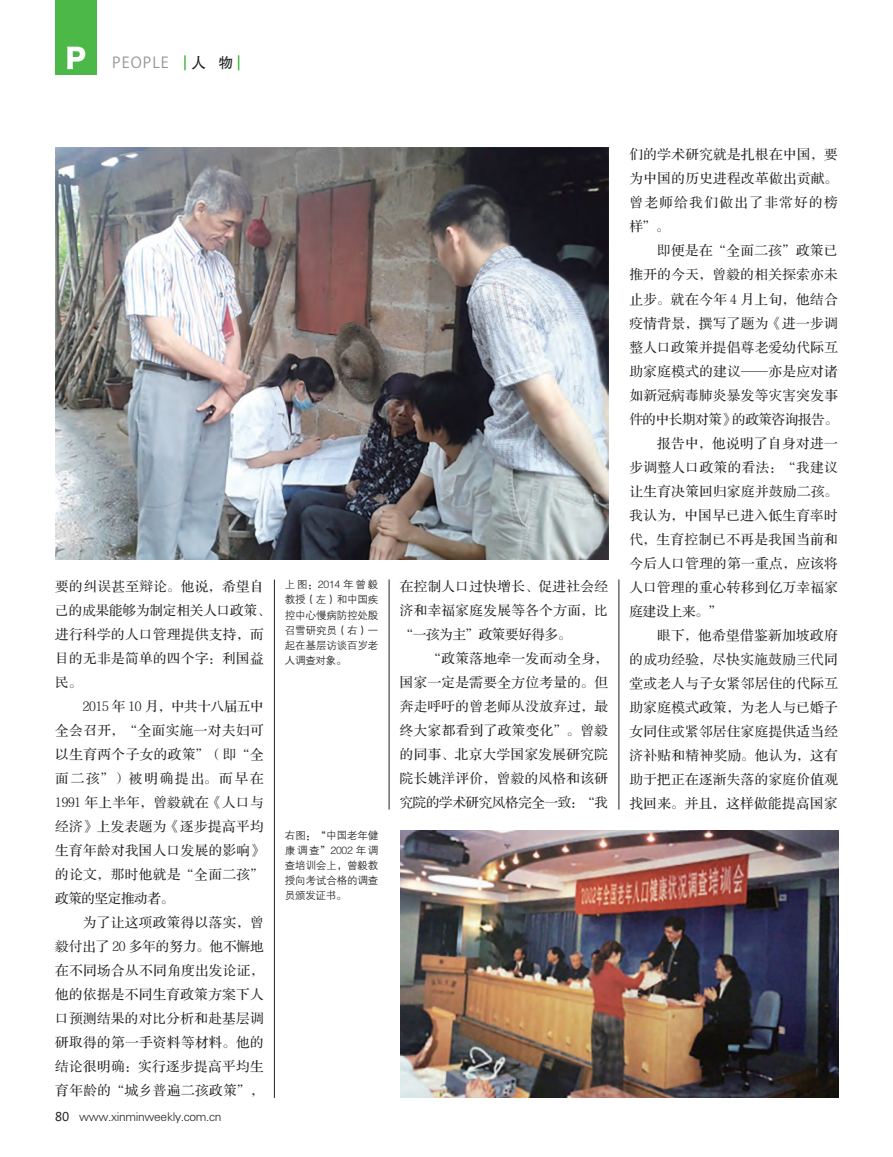
<style>
.page{position:relative;width:893px;height:1157px;background:#fff}
.page>*{position:absolute;margin:0;border:0;box-sizing:border-box;transform-origin:0 0}
.t1{font:15px "Koz Go Pro";letter-spacing:.07em;color:#939598}
.t2{font:15px "FZHTJW GB1 0";color:#231f20}
.t3{font:13.5px "FZS3 K GBK1 0";letter-spacing:.035em;color:#231f20}
.t4{font:13.5px "FZS3 K GBK1 0";letter-spacing:-.025em;color:#231f20}
.t5{font:13.5px "FZS3 K GBK1 0";letter-spacing:-.005em;color:#231f20}
.t6{font:13.5px "FZS3 K GBK1 0";color:#231f20}
.t7{font:13.5px "FZS3 K GBK1 0";letter-spacing:.14em;color:#231f20}
.t8{font:13.5px "FZS3 K GBK1 0";letter-spacing:.11em;color:#231f20}
.t9{font:12px "FZXH1 JW GB1 0";letter-spacing:-.025em;color:#231f20}
.t10{font:10.5px/15px "FZZDXJW GB1 0";letter-spacing:-.01em;color:#231f20;text-align:justify}
.s1{font-family:"Microsoft Ya Hei"}
</style>
<div class="page">
<svg style="left:184px;top:55px;width:2px;height:15px"></svg>
<svg style="left:238px;top:55px;width:1px;height:15px"></svg>
<div style="left:55px;top:0;width:42px;height:74px;background:#4cb848"></div>
<svg style="left:67px;top:47px;width:18px;height:22px"></svg>
<hr style="left:274px;top:579px;width:1px;height:518px;background:#231f20">
<hr style="left:389px;top:579px;width:1px;height:230px;background:#231f20">
<hr style="left:619px;top:579px;width:1px;height:230px;background:#231f20">
<img style="left:55px;top:148px;width:553px;height:411px">
<img style="left:400px;top:830px;width:438px;height:267px">
<p class="t1" style="left:112px;top:53px;width:58px">PEOPLE</p>
<p class="t2" style="left:191px;top:55px;width:44px">人 物</p>
<p class="t3" style="left:55px;top:579px;width:210px">要的纠误甚至辩论。他说，希望自</p>
<p class="t5" style="left:55px;top:603px;width:217px">己的成果能够为制定相关人口政策、</p>
<p class="t3" style="left:55px;top:627px;width:210px">进行科学的人口管理提供支持，而</p>
<p class="t3" style="left:55px;top:651px;width:210px">目的无非是简单的四个字：利国益</p>
<p class="t3" style="left:55px;top:675px;width:28px">民。</p>
<p class="t4" style="left:83px;top:699px;width:182px">2015 年 10 月，中共十八届五中</p>
<p class="t3" style="left:55px;top:723px;width:210px">全会召开，“全面实施一对夫妇可</p>
<p class="t3" style="left:55px;top:747px;width:210px">以生育两个子女的政策”（即“全</p>
<p class="t7" style="left:55px;top:771px;width:210px">面二孩”）被明确提出。而早在</p>
<p class="t3" style="left:55px;top:795px;width:210px">1991 年上半年，曾毅就在《人口与</p>
<p class="t3" style="left:55px;top:819px;width:210px">经济》上发表题为《逐步提高平均</p>
<p class="t3" style="left:55px;top:843px;width:210px">生育年龄对我国人口发展的影响》</p>
<p class="t3" style="left:55px;top:867px;width:210px">的论文，那时他就是“全面二孩”</p>
<p class="t4" style="left:55px;top:891px;width:120px">政策的坚定推动者。</p>
<p class="t3" style="left:83px;top:915px;width:182px">为了让这项政策得以落实，曾</p>
<p class="t6" style="left:55px;top:939px;width:210px">毅付出了 20 多年的努力。他不懈地</p>
<p class="t3" style="left:55px;top:963px;width:210px">在不同场合从不同角度出发论证，</p>
<p class="t3" style="left:55px;top:987px;width:210px">他的依据是不同生育政策方案下人</p>
<p class="t3" style="left:55px;top:1011px;width:210px">口预测结果的对比分析和赴基层调</p>
<p class="t3" style="left:55px;top:1035px;width:210px">研取得的第一手资料等材料。他的</p>
<p class="t3" style="left:55px;top:1059px;width:210px">结论很明确：实行逐步提高平均生</p>
<p class="t3" style="left:55px;top:1083px;width:210px">育年龄的“城乡普遍二孩政策”，</p>
<p class="t9" style="left:55px;top:1109px;width:168px"><span class="s1">80</span> www.xinminweekly.com.cn</p>
<p class="t10" style="left:285px;top:577px;width:95px">上图：2014 年曾毅教授（左）和中国疾控中心慢病防控处殷召雪研究员（右）一起在基层访谈百岁老人调查对象。</p>
<p class="t10" style="left:285px;top:828px;width:95px">右图：“中国老年健康调查”2002 年调查培训会上，曾毅教授向考试合格的调查员颁发证书。</p>
<p class="t3" style="left:400px;top:579px;width:210px">在控制人口过快增长、促进社会经</p>
<p class="t3" style="left:400px;top:603px;width:210px">济和幸福家庭发展等各个方面，比</p>
<p class="t4" style="left:400px;top:627px;width:173px">“一孩为主”政策要好得多。</p>
<p class="t3" style="left:427px;top:651px;width:182px">“政策落地牵一发而动全身，</p>
<p class="t3" style="left:400px;top:675px;width:210px">国家一定是需要全方位考量的。但</p>
<p class="t3" style="left:400px;top:699px;width:210px">奔走呼吁的曾老师从没放弃过，最</p>
<p class="t3" style="left:400px;top:723px;width:210px">终大家都看到了政策变化”。曾毅</p>
<p class="t3" style="left:400px;top:747px;width:210px">的同事、北京大学国家发展研究院</p>
<p class="t3" style="left:400px;top:771px;width:210px">院长姚洋评价，曾毅的风格和该研</p>
<p class="t4" style="left:400px;top:795px;width:210px">究院的学术研究风格完全一致：“我</p>
<p class="t3" style="left:629px;top:148px;width:210px">们的学术研究就是扎根在中国，要</p>
<p class="t3" style="left:629px;top:172px;width:210px">为中国的历史进程改革做出贡献。</p>
<p class="t8" style="left:629px;top:196px;width:210px">曾老师给我们做出了非常好的榜</p>
<p class="t3" style="left:629px;top:220px;width:41px">样”。</p>
<p class="t3" style="left:657px;top:244px;width:182px">即便是在“全面二孩”政策已</p>
<p class="t3" style="left:629px;top:268px;width:210px">推开的今天，曾毅的相关探索亦未</p>
<p class="t3" style="left:629px;top:292px;width:210px">止步。就在今年 4 月上旬，他结合</p>
<p class="t3" style="left:629px;top:316px;width:210px">疫情背景，撰写了题为《进一步调</p>
<p class="t3" style="left:629px;top:340px;width:210px">整人口政策并提倡尊老爱幼代际互</p>
<p class="t3" style="left:629px;top:364px;width:210px">助家庭模式的建议——亦是应对诸</p>
<p class="t3" style="left:629px;top:388px;width:210px">如新冠病毒肺炎暴发等灾害突发事</p>
<p class="t4" style="left:629px;top:412px;width:210px">件的中长期对策》的政策咨询报告。</p>
<p class="t3" style="left:657px;top:436px;width:182px">报告中，他说明了自身对进一</p>
<p class="t3" style="left:629px;top:460px;width:210px">步调整人口政策的看法：“我建议</p>
<p class="t3" style="left:629px;top:484px;width:210px">让生育决策回归家庭并鼓励二孩。</p>
<p class="t3" style="left:629px;top:508px;width:210px">我认为，中国早已进入低生育率时</p>
<p class="t3" style="left:629px;top:532px;width:210px">代，生育控制已不再是我国当前和</p>
<p class="t3" style="left:629px;top:556px;width:210px">今后人口管理的第一重点，应该将</p>
<p class="t3" style="left:629px;top:580px;width:210px">人口管理的重心转移到亿万幸福家</p>
<p class="t3" style="left:629px;top:604px;width:94px">庭建设上来。”</p>
<p class="t3" style="left:657px;top:628px;width:182px">眼下，他希望借鉴新加坡政府</p>
<p class="t3" style="left:629px;top:652px;width:210px">的成功经验，尽快实施鼓励三代同</p>
<p class="t3" style="left:629px;top:676px;width:210px">堂或老人与子女紧邻居住的代际互</p>
<p class="t3" style="left:629px;top:700px;width:210px">助家庭模式政策，为老人与已婚子</p>
<p class="t3" style="left:629px;top:724px;width:210px">女同住或紧邻居住家庭提供适当经</p>
<p class="t3" style="left:629px;top:748px;width:210px">济补贴和精神奖励。他认为，这有</p>
<p class="t3" style="left:629px;top:772px;width:210px">助于把正在逐渐失落的家庭价值观</p>
<p class="t3" style="left:629px;top:796px;width:210px">找回来。并且，这样做能提高国家</p>
</div>
